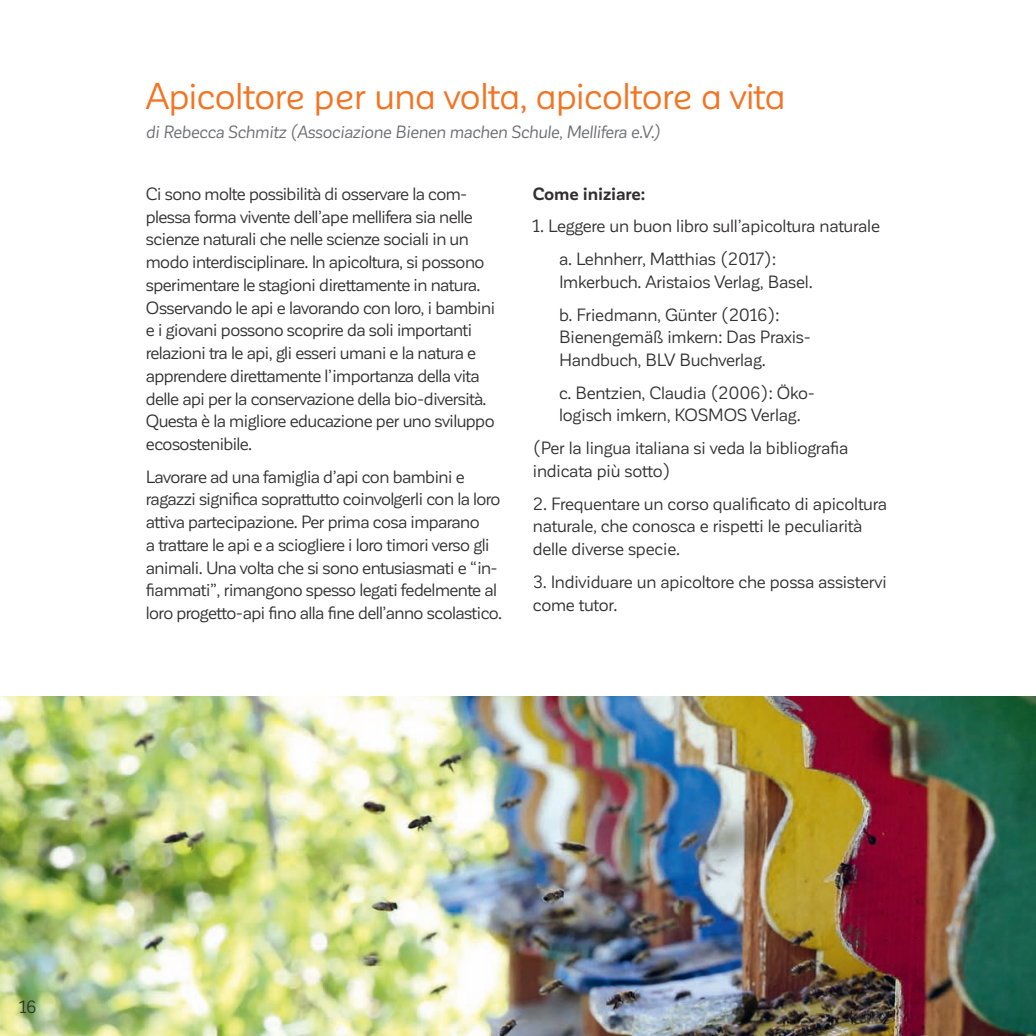
<style>
.page{position:relative;width:1036px;height:1036px;background:#fff}
.page>*{position:absolute;margin:0;border:0;box-sizing:border-box;transform-origin:0 0}
.t1{font:36.75px "Corporative Sans Alt";letter-spacing:-.01em;color:#f47321}
.t2{font:17.5px/22.8px "Corporative Sans";letter-spacing:-.03em;color:#312f30}
.t3{font:17.5px/22.8px "Corporative Sans";letter-spacing:-.01em;color:#312f30}
.t4{font:italic 17.5px "Corporative Sans";letter-spacing:-.01em;color:#6c6d70}
.t5{font:700 17.5px "Corporative Sans";letter-spacing:-.01em;color:#312f30}
</style>
<div class="page">
<img style="left:0;top:696px;width:1036px;height:340px">
<h1 class="t1" style="left:146px;top:76px;width:641px">Apicoltore per una volta, apicoltore a vita</h1>
<p class="t4" style="left:146px;top:123px;width:518px">di Rebecca Schmitz (Associazione Bienen machen Schule, Mellifera e.V.)</p>
<p class="t2" style="left:146px;top:182px;width:351px">Ci sono molte possibilità di osservare la com&shy;plessa forma vivente dell’ape mellifera sia nelle scienze naturali che nelle scienze sociali in un modo interdisciplinare. In apicoltura, si possono sperimentare le stagioni direttamente in natura.<br>Osservando le api e lavorando con loro, i bambini e i giovani possono scoprire da soli importanti relazioni tra le api, gli esseri umani e la natura e apprendere direttamente l’importanza della vita delle api per la conservazione della bio-diversità.<br>Questa è la migliore educazione per uno sviluppo ecosostenibile.</p>
<p class="t2" style="left:146px;top:465px;width:358px">Lavorare ad una famiglia d’api con bambini e ragazzi significa soprattutto coinvolgerli con la loro attiva partecipazione. Per prima cosa imparano<br>a trattare le api e a sciogliere i loro timori verso gli animali. Una volta che si sono entusiasmati e “in&shy;fiammati”, rimangono spesso legati fedelmente al loro progetto-api fino alla fine dell’anno scolastico.</p>
<p class="t5" style="left:533px;top:184px;width:114px">Come iniziare:</p>
<p class="t3" style="left:559px;top:210px;width:322px;line-height:32.7px;text-indent:-26px">1. Leggere un buon libro sull’apicoltura naturale a. Lehnherr, Matthias (2017):</p>
<p class="t3" style="left:559px;top:266px;width:255px;line-height:32.7px">Imkerbuch. Aristaios Verlag, Basel. b. Friedmann, Günter (2016):</p>
<p class="t3" style="left:559px;top:326px;width:253px">Bienengemäß imkern: Das Praxis-<br>Handbuch, BLV Buchverlag.</p>
<p class="t3" style="left:559px;top:381px;width:257px">c. Bentzien, Claudia (2006): Öko&shy;logisch imkern, KOSMOS Verlag.</p>
<p class="t3" style="left:533px;top:437px;width:317px">(Per la lingua italiana si veda la bibliografia indicata più sotto)</p>
<p class="t3" style="left:533px;top:492px;width:356px">2. Frequentare un corso qualificato di apicoltura naturale, che conosca e rispetti le peculiarità delle diverse specie.</p>
<p class="t3" style="left:533px;top:570px;width:355px">3. Individuare un apicoltore che possa assistervi come tutor.</p>
<p class="t2" style="left:19px;top:996px;width:19px">16</p>
</div>
